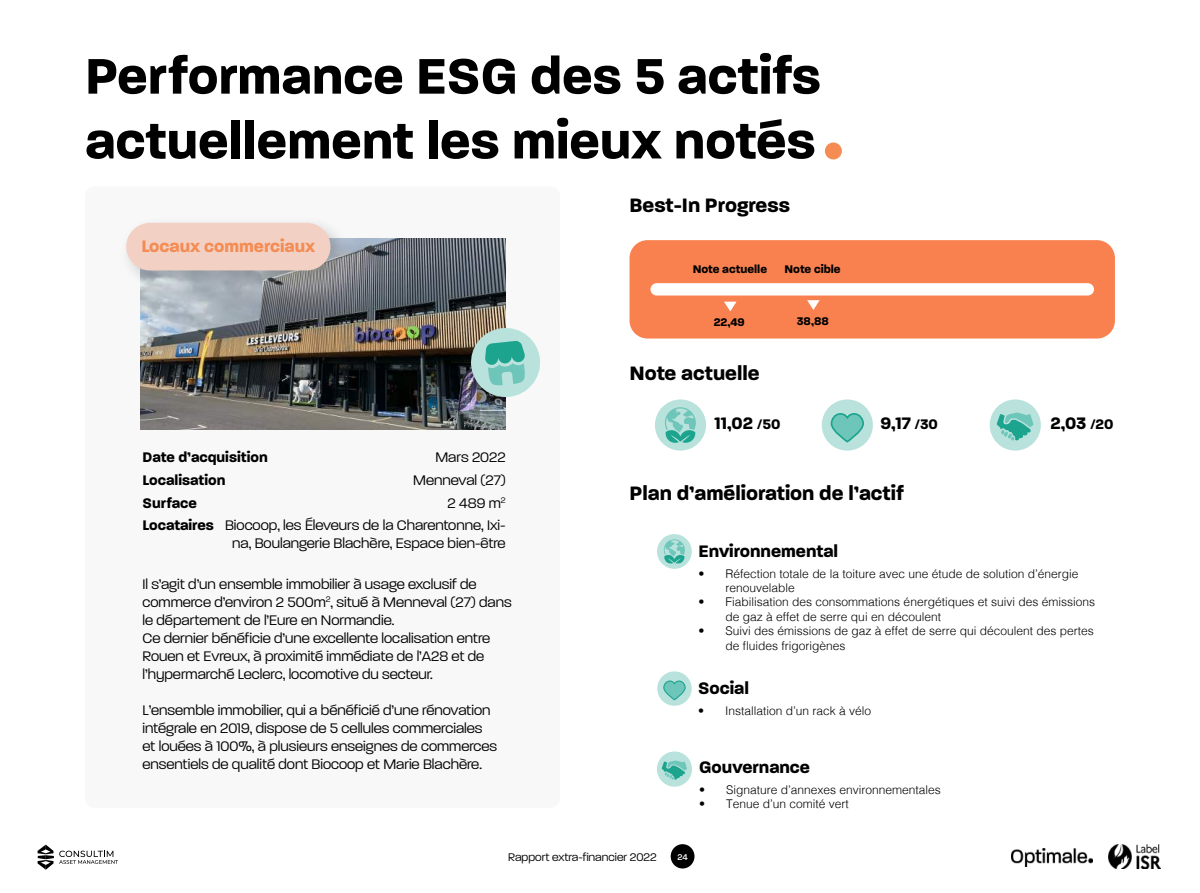
<style>
.page{position:relative;width:1200px;height:893px;background:#fff}
.page>*{position:absolute;margin:0;border:0;box-sizing:border-box;transform-origin:0 0}
.t1{font:700 54px/64.8px "Paralucent";color:#000}
.t2{font:700 21px "Paralucent";color:#000}
.t3{font:700 18px "Paralucent";color:#000}
.t4{font:700 18px "Paralucent";color:#f48c54}
.t5{font:300 15px/18px "Paralucent";color:#000}
.t6{font:700 15px "Paralucent";color:#000}
.t7{font:300 12px/14.4px "Helvetica";color:#000}
.t8{font:700 12px "Paralucent";color:#000}
.t9{font:300 12px "Paralucent";color:#000}
.t10{font:500 9px "Paralucent";color:#fff}
.s1{font-weight:700}
.s2{font-size:15px}
</style>
<div class="page">
<div style="left:671px;top:844px;width:24px;height:24px;background:#000;border-radius:50%"></div>
<img style="left:1012px;top:848px;width:80px;height:18px">
<svg style="left:38px;top:845px;width:80px;height:25px"></svg>
<img style="left:1108px;top:845px;width:53px;height:23px">
<div style="left:630px;top:240px;width:485px;height:99px;background:#f9814f;border-radius:18px"></div>
<div style="left:650px;top:283px;width:444px;height:12px;background:#fff;border-radius:6px"></div>
<svg style="left:724px;top:302px;width:13px;height:9px"></svg>
<svg style="left:807px;top:300px;width:13px;height:10px"></svg>
<div style="left:990px;top:399px;width:51px;height:52px;background:#b9e2dd;border-radius:50%"></div>
<svg style="left:997px;top:412px;width:36px;height:29px"></svg>
<div style="left:822px;top:399px;width:51px;height:52px;background:#b9e2dd;border-radius:50%"></div>
<svg style="left:829px;top:413px;width:35px;height:31px"></svg>
<div style="left:655px;top:399px;width:51px;height:52px;background:#b9e2dd;border-radius:50%"></div>
<svg style="left:665px;top:407px;width:31px;height:36px"></svg>
<div style="left:657px;top:534px;width:35px;height:35px;background:#b9e2dd;border-radius:50%"></div>
<svg style="left:664px;top:539px;width:21px;height:25px"></svg>
<div style="left:657px;top:751px;width:35px;height:36px;background:#b9e2dd;border-radius:50%"></div>
<svg style="left:662px;top:760px;width:25px;height:20px"></svg>
<div style="left:85px;top:186px;width:475px;height:622px;background:#f8f8f8;border-radius:10px"></div>
<img style="left:141px;top:238px;width:365px;height:192px">
<div style="left:118px;top:215px;width:232px;height:76px;background:#000;opacity:.19"></div>
<div style="left:126px;top:223px;width:205px;height:47px;background:#f2d1c4;border-radius:24px"></div>
<svg style="left:469px;top:326px;width:71px;height:73px;background:#97c5bd"></svg>
<div style="left:657px;top:671px;width:35px;height:35px;background:#b9e2dd;border-radius:50%"></div>
<svg style="left:662px;top:680px;width:25px;height:21px"></svg>
<div style="left:825px;top:142px;width:17px;height:17px;background:#f48c54;border-radius:50%"></div>
<h1 class="t1" style="left:85px;top:47px;width:737px">Performance ESG des 5 actifs actuellement les mieux notés</h1>
<p class="t4" style="left:141px;top:238px;width:176px">Locaux commerciaux</p>
<p class="t6" style="left:143px;top:451px;width:127px">Date d’acquisition</p>
<p class="t5" style="left:435px;top:449px;width:72px">Mars 2022</p>
<p class="t6" style="left:143px;top:474px;width:84px">Localisation</p>
<p class="t5" style="left:413px;top:471px;width:94px">Menneval (27)</p>
<p class="t6" style="left:143px;top:496px;width:56px">Surface</p>
<p class="t5" style="left:143px;top:492px;width:365px;line-height:22.6px;text-align:right">2 489 m<sup>2<br></sup><span class="s1">Locataires</span> Biocoop, les Éleveurs de la Charentonne, Ixi-</p>
<p class="t5" style="left:232px;top:534px;width:275px">na, Boulangerie Blachère, Espace bien-être</p>
<p class="t5" style="left:143px;top:576px;width:371px">Il s’agit d’un ensemble immobilier à usage exclusif de commerce d’environ 2 500m<sup>2</sup>, situé à Menneval (27) dans le département de l’Eure en Normandie.<br>Ce dernier bénéficie d’une excellente localisation entre Rouen et Evreux, à proximité immédiate de l’A28 et de l’hypermarché Leclerc, locomotive du secteur.</p>
<p class="t5" style="left:143px;top:702px;width:356px">L’ensemble immobilier, qui a bénéficié d’une rénovation intégrale en 2019, dispose de 5 cellules commerciales et louées à 100%, à plusieurs enseignes de commerces ensentiels de qualité dont Biocoop et Marie Blachère.</p>
<h2 class="t2" style="left:630px;top:196px;width:162px">Best-In Progress</h2>
<p class="t8" style="left:693px;top:264px;width:76px">Note actuelle</p>
<p class="t8" style="left:784px;top:264px;width:58px">Note cible</p>
<p class="t8" style="left:714px;top:316px;width:33px">22,49</p>
<p class="t8" style="left:797px;top:316px;width:34px">38,88</p>
<h2 class="t2" style="left:630px;top:364px;width:132px">Note actuelle</h2>
<p class="t3" style="left:714px;top:415px;width:67px">11,02 <span class="s2">/50</span></p>
<p class="t3" style="left:880px;top:415px;width:59px">9,17 <span class="s2">/30</span></p>
<p class="t3" style="left:1050px;top:415px;width:65px">2,03 <span class="s2">/20</span></p>
<h2 class="t2" style="left:630px;top:485px;width:276px">Plan d’amélioration de l’actif</h2>
<p class="t3" style="left:699px;top:543px;width:141px">Environnemental</p>
<p class="t7" style="left:726px;top:566px;width:354px;text-indent:-27px">• Réfection totale de la toiture avec une étude de solution d’énergie renouvelable</p>
<p class="t7" style="left:726px;top:595px;width:371px;text-indent:-27px">• Fiabilisation des consommations énergétiques et suivi des émissions de gaz à effet de serre qui en découlent</p>
<p class="t7" style="left:726px;top:624px;width:370px;text-indent:-27px">• Suivi des émissions de gaz à effet de serre qui découlent des pertes de 昀氀uides frigorigènes</p>
<p class="t3" style="left:698px;top:681px;width:52px">Social</p>
<p class="t7" style="left:698px;top:704px;width:175px">• Installation d’un rack à vélo</p>
<p class="t3" style="left:699px;top:760px;width:112px">Gouvernance</p>
<p class="t7" style="left:699px;top:782px;width:243px">• Signature d’annexes environnementales</p>
<p class="t7" style="left:699px;top:797px;width:151px">• Tenue d’un comité vert</p>
<p class="t9" style="left:508px;top:853px;width:150px">Rapport extra-financier 2022</p>
<p class="t10" style="left:678px;top:852px;width:12px">24</p>
</div>
